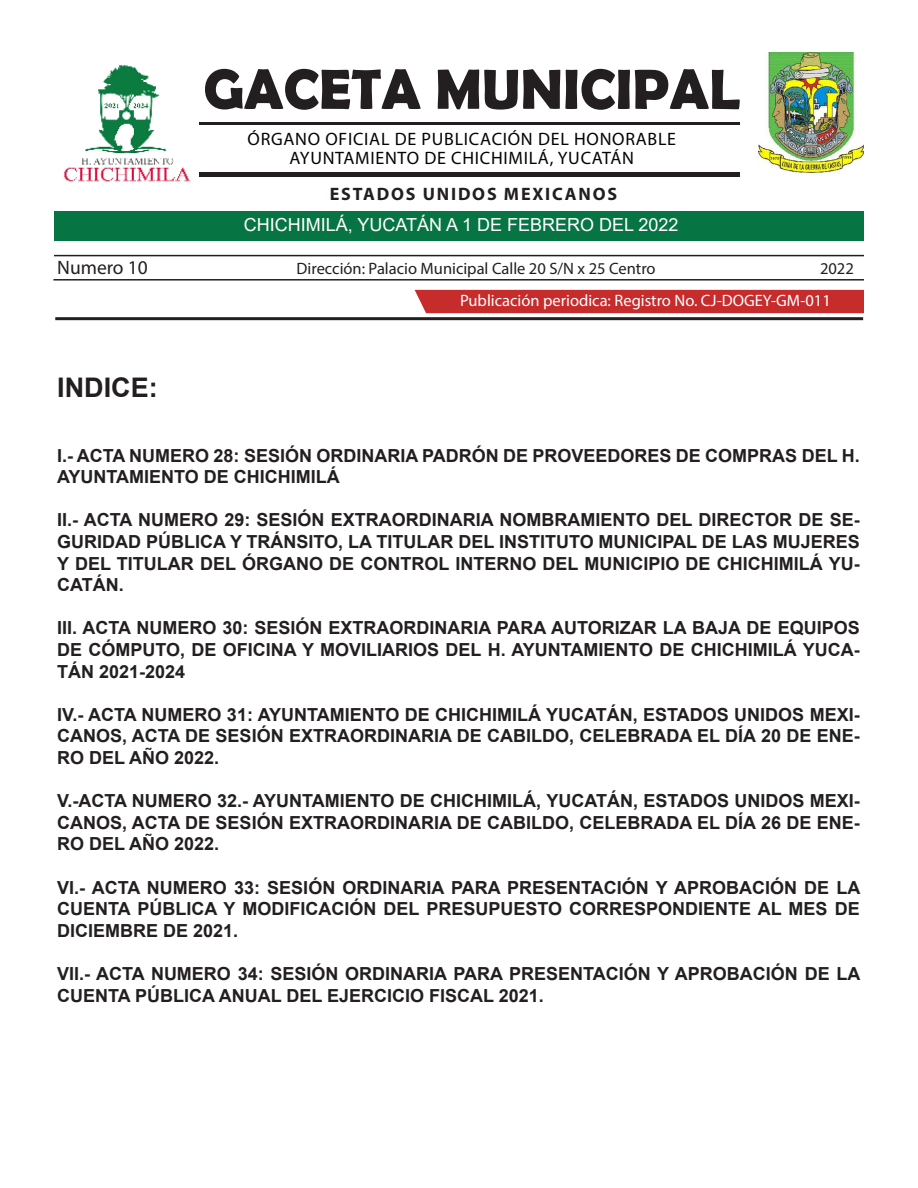
<style>
.page{position:relative;width:918px;height:1188px;background:#fff}
.page>*{position:absolute;margin:0;border:0;box-sizing:border-box;transform-origin:0 0}
.t1{font:700 57px "Berlin Sans FB Demi";color:#231f20}
.t2{font:700 27px "Arial";color:#231f20}
.t3{font:19.5px "Myriad Pro";color:#231f20}
.t4{font:700 18px/21.6px "Arial";color:#231f20;text-align:justify}
.t5{font:18px "Myriad Pro";letter-spacing:.04em;color:#040503}
.t6{font:18px "Arial";color:#fff}
.t7{font:700 18px "Myriad Pro";letter-spacing:.1em;color:#231f20}
.t8{font:16.5px "Myriad Pro";color:#231f20}
.t9{font:16.5px "Myriad Pro";color:#fff}
</style>
<div class="page">
<div style="left:415px;top:290px;width:449px;height:23px;background:#c72c2d"></div>
<img style="left:759px;top:53px;width:105px;height:121px">
<hr style="left:199px;top:122px;width:540px;height:2px;background:#231f20">
<div style="left:54px;top:211px;width:810px;height:29px;background:#067443"></div>
<hr style="left:54px;top:255px;width:810px;height:1px;background:#231f20">
<hr style="left:53px;top:279px;width:811px;height:2px;background:#231f20">
<hr style="left:55px;top:317px;width:808px;height:3px;background:#231f20">
<hr style="left:199px;top:172px;width:540px;height:4px;background:#231f20">
<img style="left:64px;top:65px;width:127px;height:117px">
<p class="t1" style="left:203px;top:56px;width:538px">GACETA MUNICIPAL</p>
<p class="t5" style="left:248px;top:128px;width:430px">ÓRGANO OFICIAL DE PUBLICACIÓN DEL HONORABLE</p>
<p class="t5" style="left:290px;top:147px;width:346px">AYUNTAMIENTO DE CHICHIMILÁ, YUCATÁN</p>
<p class="t7" style="left:330px;top:182px;width:289px">ESTADOS UNIDOS MEXICANOS</p>
<p class="t6" style="left:244px;top:213px;width:436px">CHICHIMILÁ, YUCATÁN A 1 DE FEBRERO DEL 2022</p>
<p class="t3" style="left:57px;top:255px;width:92px">Numero 10</p>
<p class="t8" style="left:297px;top:258px;width:360px">Dirección: Palacio Municipal Calle 20 S/N x 25 Centro</p>
<p class="t8" style="left:820px;top:258px;width:35px">2022</p>
<p class="t9" style="left:460px;top:291px;width:372px">Publicación periodica: Registro No. CJ-DOGEY-GM-011</p>
<p class="t2" style="left:57px;top:368px;width:102px">INDICE:</p>
<p class="t4" style="left:57px;top:445px;width:804px">I.- ACTA NUMERO 28: SESIÓN ORDINARIA PADRÓN DE PROVEEDORES DE COMPRAS DEL H.<br>AYUNTAMIENTO DE CHICHIMILÁ</p>
<p class="t4" style="left:57px;top:509px;width:804px">II.- ACTA NUMERO 29: SESIÓN EXTRAORDINARIA NOMBRAMIENTO DEL DIRECTOR DE SE-GURIDAD PÚBLICA Y TRÁNSITO, LA TITULAR DEL INSTITUTO MUNICIPAL DE LAS MUJERES Y DEL TITULAR DEL ÓRGANO DE CONTROL INTERNO DEL MUNICIPIO DE CHICHIMILÁ YU-CATÁN.</p>
<p class="t4" style="left:57px;top:617px;width:804px">III. ACTA NUMERO 30: SESIÓN EXTRAORDINARIA PARA AUTORIZAR LA BAJA DE EQUIPOS DE CÓMPUTO, DE OFICINA Y MOVILIARIOS DEL H. AYUNTAMIENTO DE CHICHIMILÁ YUCA-TÁN 2021-2024</p>
<p class="t4" style="left:57px;top:704px;width:804px">IV.- ACTA NUMERO 31: AYUNTAMIENTO DE CHICHIMILÁ YUCATÁN, ESTADOS UNIDOS MEXI-CANOS, ACTA DE SESIÓN EXTRAORDINARIA DE CABILDO, CELEBRADA EL DÍA 20 DE ENE-RO DEL AÑO 2022.</p>
<p class="t4" style="left:57px;top:790px;width:804px">V.-ACTA NUMERO 32.- AYUNTAMIENTO DE CHICHIMILÁ, YUCATÁN, ESTADOS UNIDOS MEXI-CANOS, ACTA DE SESIÓN EXTRAORDINARIA DE CABILDO, CELEBRADA EL DÍA 26 DE ENE-RO DEL AÑO 2022.</p>
<p class="t4" style="left:57px;top:877px;width:805px">VI.- ACTA NUMERO 33: SESIÓN ORDINARIA PARA PRESENTACIÓN Y APROBACIÓN DE LA CUENTA PÚBLICA Y MODIFICACIÓN DEL PRESUPUESTO CORRESPONDIENTE AL MES DE DICIEMBRE DE 2021.</p>
<p class="t4" style="left:57px;top:963px;width:805px">VII.- ACTA NUMERO 34: SESIÓN ORDINARIA PARA PRESENTACIÓN Y APROBACIÓN DE LA<br>CUENTA PÚBLICA ANUAL DEL EJERCICIO FISCAL 2021.</p>
</div>
